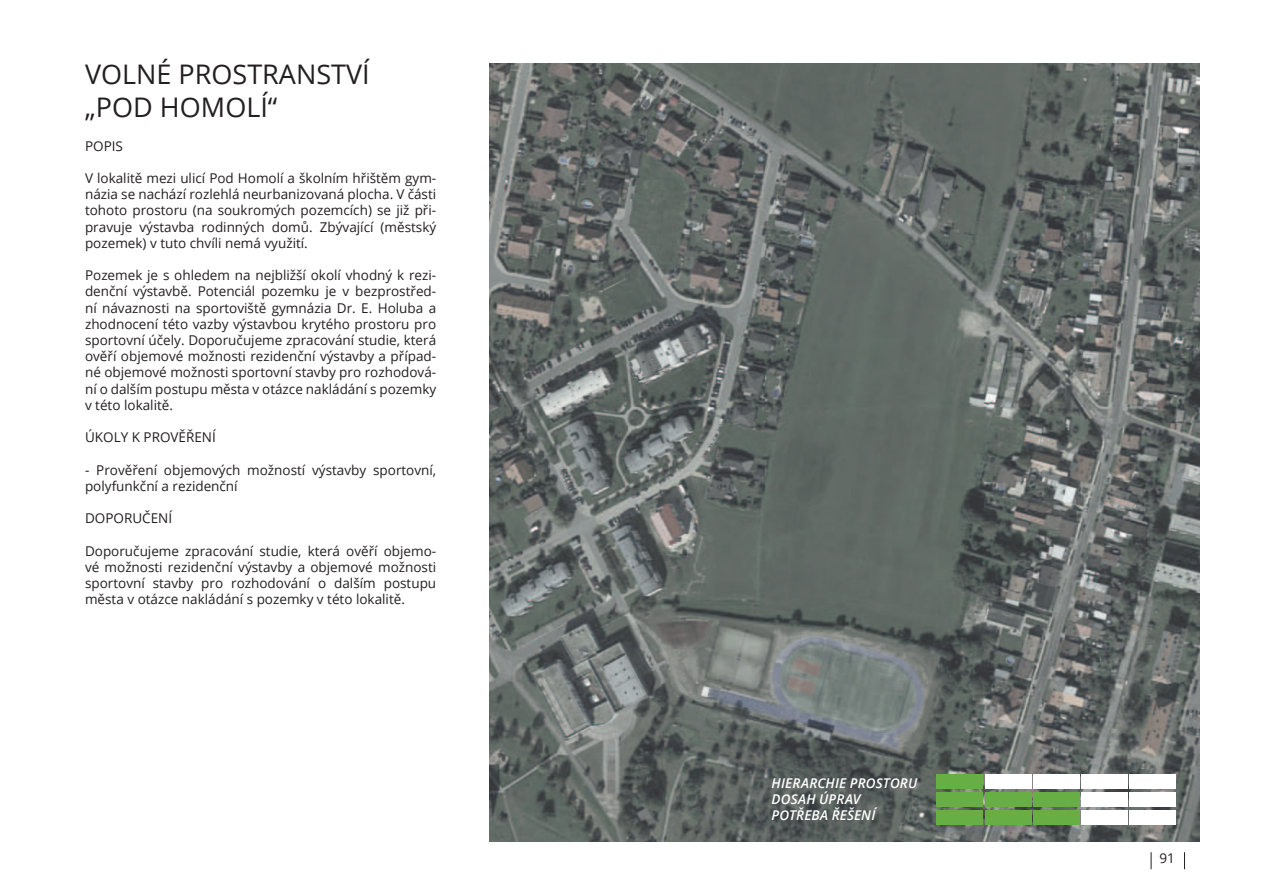
<style>
.page{position:relative;width:1263px;height:893px;background:#fff}
.page>*{position:absolute;margin:0;border:0;box-sizing:border-box;transform-origin:0 0}
.t1{font:27px/32.4px "Open Sans";color:#231f20}
.t2{font:13.5px/16.2px "Open Sans";color:#231f20;text-align:justify}
.t3{font:italic 600 13.5px/16px "Open Sans";letter-spacing:.015em;color:#fff}
</style>
<div class="page">
<img style="left:490px;top:64px;width:709px;height:778px">
<svg style="left:1151px;top:852px;width:1px;height:17px"></svg>
<svg style="left:1184px;top:852px;width:1px;height:17px"></svg>
<div style="left:1128px;top:775px;width:47px;height:14px;background:#fff"></div>
<div style="left:1128px;top:792px;width:47px;height:15px;background:#fff"></div>
<div style="left:1128px;top:810px;width:47px;height:14px;background:#fff"></div>
<div style="left:1033px;top:775px;width:46px;height:14px;background:#fff"></div>
<div style="left:1033px;top:792px;width:46px;height:15px;background:#67ae44"></div>
<div style="left:1033px;top:810px;width:46px;height:14px;background:#67ae44"></div>
<div style="left:1081px;top:775px;width:46px;height:14px;background:#fff"></div>
<div style="left:1081px;top:792px;width:46px;height:15px;background:#fff"></div>
<div style="left:1081px;top:810px;width:46px;height:14px;background:#fff"></div>
<div style="left:985px;top:775px;width:46px;height:14px;background:#fff"></div>
<div style="left:985px;top:792px;width:46px;height:15px;background:#67ae44"></div>
<div style="left:985px;top:810px;width:46px;height:14px;background:#67ae44"></div>
<div style="left:936px;top:775px;width:47px;height:14px;background:#67ae44"></div>
<div style="left:936px;top:792px;width:47px;height:15px;background:#67ae44"></div>
<div style="left:936px;top:810px;width:47px;height:14px;background:#67ae44"></div>
<h1 class="t1" style="left:85px;top:58px;width:286px">VOLNÉ PROSTRANSTVÍ „POD HOMOLÍ“</h1>
<p class="t2" style="left:85px;top:137px;width:39px">POPIS</p>
<p class="t2" style="left:85px;top:170px;width:353px">V lokalitě mezi ulicí Pod Homolí a školním hřištěm gym&shy;názia se nachází rozlehlá neurbanizovaná plocha. V části tohoto prostoru (na soukromých pozemcích) se již při&shy;pravuje výstavba rodinných domů. Zbývající (městský pozemek) v tuto chvíli nemá využití.</p>
<p class="t2" style="left:85px;top:267px;width:353px">Pozemek je s ohledem na nejbližší okolí vhodný k rezi&shy;denční výstavbě. Potenciál pozemku je v bezprostřed&shy;ní návaznosti na sportoviště gymnázia Dr. E. Holuba a zhodnocení této vazby výstavbou krytého prostoru pro sportovní účely. Doporučujeme zpracování studie, která ověří objemové možnosti rezidenční výstavby a případ&shy;né objemové možnosti sportovní stavby pro rozhodová&shy;ní o dalším postupu města v otázce nakládání s pozemky v této lokalitě.</p>
<p class="t2" style="left:85px;top:429px;width:132px">ÚKOLY K PROVĚŘENÍ</p>
<p class="t2" style="left:85px;top:461px;width:353px">- Prověření objemových možností výstavby sportovní, polyfunkční a rezidenční</p>
<p class="t2" style="left:85px;top:510px;width:89px">DOPORUČENÍ</p>
<p class="t2" style="left:85px;top:542px;width:353px">Doporučujeme zpracování studie, která ověří objemo&shy;vé možnosti rezidenční výstavby a objemové možnosti sportovní stavby pro rozhodování o dalším postupu města v otázce nakládání s pozemky v této lokalitě.</p>
<p class="t3" style="left:772px;top:774px;width:147px">HIERARCHIE PROSTORU<br>DOSAH ÚPRAV<br>POTŘEBA ŘEŠENÍ</p>
<p class="t2" style="left:1159px;top:849px;width:17px">91</p>
</div>
